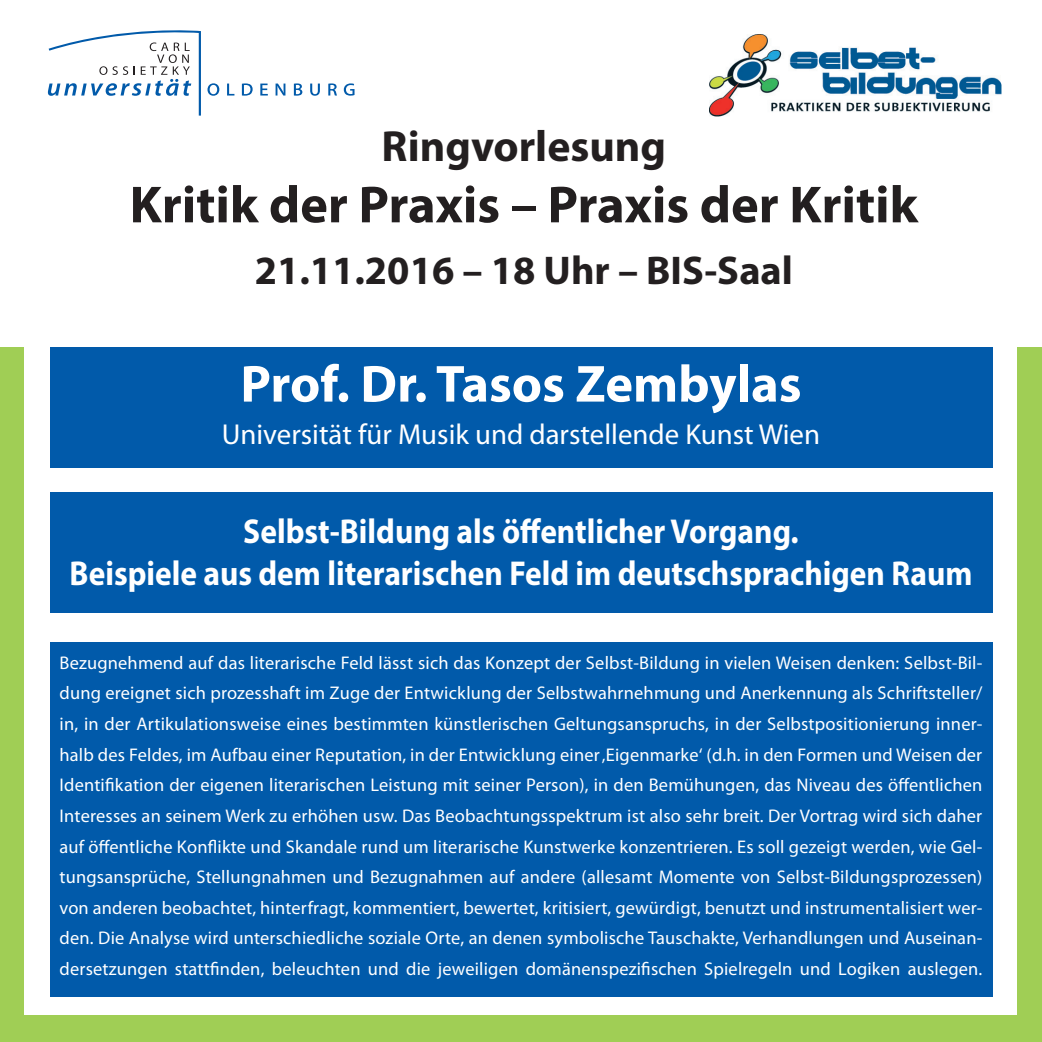
<style>
.page{position:relative;width:1042px;height:1042px;background:#fff}
.page>*{position:absolute;margin:0;border:0;box-sizing:border-box;transform-origin:0 0}
.t1{font:700 52.5px "Myriad Pro";color:#231f20}
.t2{font:700 52.5px "Myriad Pro";color:#fff}
.t3{font:700 43.75px "Myriad Pro";color:#231f20}
.t4{font:700 40.25px "Myriad Pro";color:#231f20}
.t5{font:700 34.65px/42px "Myriad Pro";color:#fff;text-align:center;scale:.91 1}
.t6{font:28.88px "Myriad Pro";color:#fff}
.t7{font:18.38px/30.6px "Myriad Pro";letter-spacing:.01em;color:#fff;text-align:justify}
</style>
<div class="page">
<div style="left:0;top:347px;width:1042px;height:695px;background:#a0ce55"></div>
<div style="left:25px;top:345px;width:992px;height:669px;background:#fff"></div>
<div style="left:50px;top:642px;width:942px;height:355px;background:#015aaa"></div>
<div style="left:50px;top:347px;width:942px;height:121px;background:#015aaa"></div>
<div style="left:50px;top:492px;width:942px;height:121px;background:#015aaa"></div>
<svg style="left:207px;top:83px;width:12px;height:13px"></svg>
<svg style="left:227px;top:84px;width:7px;height:12px"></svg>
<svg style="left:242px;top:83px;width:11px;height:13px"></svg>
<svg style="left:260px;top:84px;width:8px;height:12px"></svg>
<svg style="left:275px;top:84px;width:10px;height:12px"></svg>
<svg style="left:294px;top:83px;width:8px;height:13px"></svg>
<svg style="left:310px;top:84px;width:10px;height:12px"></svg>
<svg style="left:328px;top:83px;width:9px;height:13px"></svg>
<svg style="left:344px;top:83px;width:10px;height:13px"></svg>
<svg style="left:48px;top:30px;width:153px;height:86px"></svg>
<img style="left:710px;top:35px;width:292px;height:82px">
<p class="t3" style="left:381px;top:118px;width:286px">Ringvorlesung</p>
<p class="t1" style="left:130px;top:170px;width:790px">Kritik der Praxis – Praxis der Kritik</p>
<p class="t4" style="left:255px;top:244px;width:540px">21.11.2016 – 18 Uhr – BIS-Saal</p>
<p class="t2" style="left:240px;top:350px;width:562px">Prof. Dr. Tasos Zembylas</p>
<p class="t6" style="left:222px;top:417px;width:600px">Universität für Musik und darstellende Kunst Wien</p>
<p class="t5" style="left:70px;top:510px;width:994px">Selbst-Bildung als öffentlicher Vorgang.<br>Beispiele aus dem literarischen Feld im deutschsprachigen Raum</p>
<p class="t7" style="left:60px;top:647px;width:924px">Bezugnehmend auf das literarische Feld lässt sich das Konzept der Selbst-Bildung in vielen Weisen denken: Selbst-Bil&shy;dung ereignet sich prozesshaft im Zuge der Entwicklung der Selbstwahrnehmung und Anerkennung als Schriftsteller/ in, in der Artikulationsweise eines bestimmten künstlerischen Geltungsanspruchs, in der Selbstpositionierung inner&shy;halb des Feldes, im Aufbau einer Reputation, in der Entwicklung einer ‚Eigenmarke‘ (d.h. in den Formen und Weisen der Identifikation der eigenen literarischen Leistung mit seiner Person), in den Bemühungen, das Niveau des öffentlichen Interesses an seinem Werk zu erhöhen usw. Das Beobachtungsspektrum ist also sehr breit. Der Vortrag wird sich daher auf öffentliche Konflikte und Skandale rund um literarische Kunstwerke konzentrieren. Es soll gezeigt werden, wie Gel&shy;tungsansprüche, Stellungnahmen und Bezugnahmen auf andere (allesamt Momente von Selbst-Bildungsprozessen) von anderen beobachtet, hinterfragt, kommentiert, bewertet, kritisiert, gewürdigt, benutzt und instrumentalisiert wer&shy;den. Die Analyse wird unterschiedliche soziale Orte, an denen symbolische Tauschakte, Verhandlungen und Auseinan&shy;dersetzungen stattfinden, beleuchten und die jeweiligen domänenspezifischen Spielregeln und Logiken auslegen.</p>
</div>
